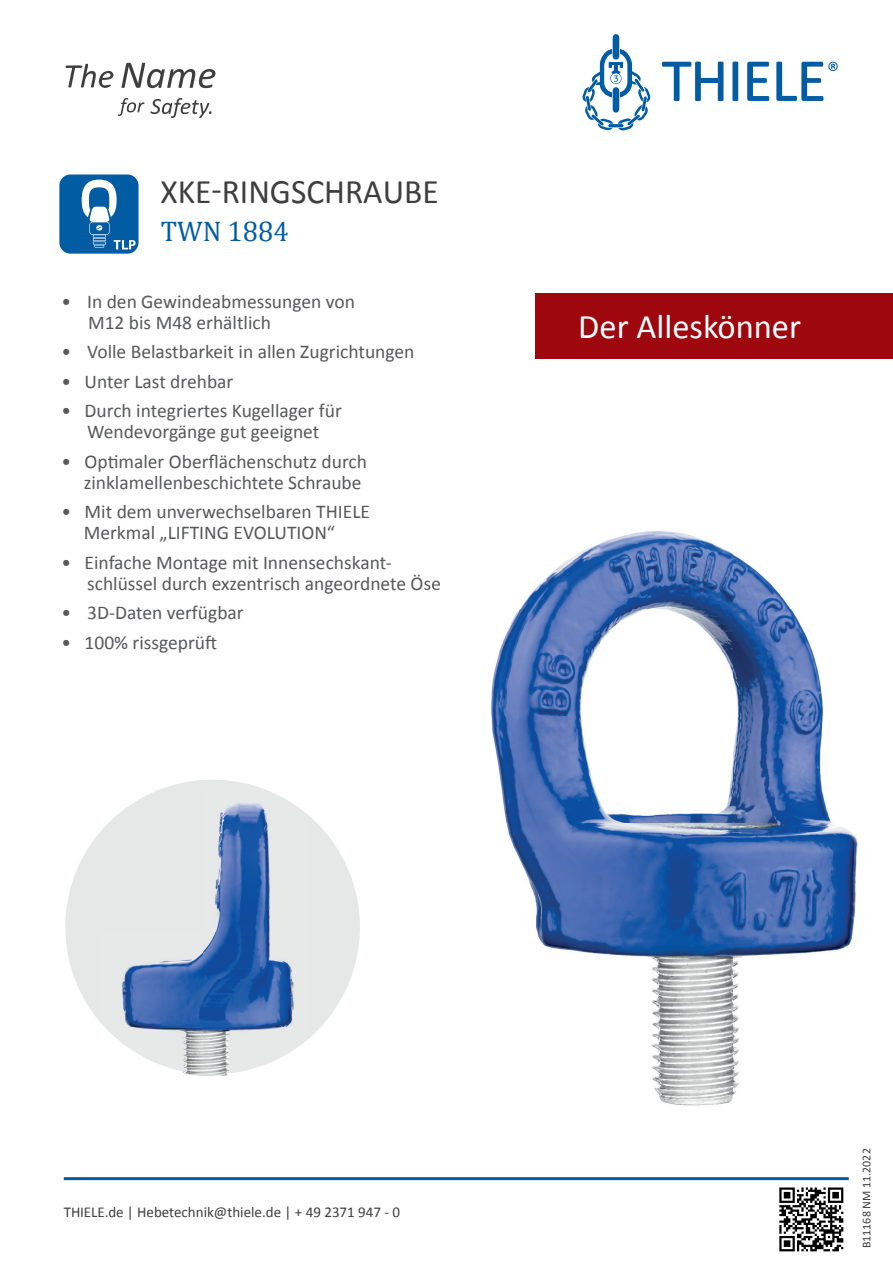
<style>
.page{position:relative;width:893px;height:1263px;background:#fff}
.page>*{position:absolute;margin:0;border:0;box-sizing:border-box;transform-origin:0 0}
.t1{font:34.5px "Calibri";color:#3e3e3f}
.t2{font:34.5px "Calibri";color:#fff}
.t3{font:28.5px "Cambria";color:#015ca3}
.t4{font:19.5px/21px "Calibri";color:#57585a}
.t5{font:15px "Calibri";color:#3e3e3f}
.t6{font:12px "Calibri";color:#414042}
</style>
<div class="page">
<div style="left:59px;top:174px;width:80px;height:80px;background:#015ca3;border-radius:11px"></div>
<svg style="left:82px;top:180px;width:54px;height:69px"></svg>
<img style="left:491px;top:531px;width:367px;height:575px">
<img style="left:424px;top:580px;width:16px;height:10px">
<div style="left:536px;top:293px;width:357px;height:66px;background:#9d070d"></div>
<svg style="left:65px;top:780px;width:295px;height:261px;fill:#e6e8e7"></svg>
<img style="left:100px;top:791px;width:206px;height:236px">
<img style="left:152px;top:1027px;width:154px;height:34px">
<img style="left:100px;top:791px;width:56px;height:41px">
<img style="left:269px;top:791px;width:37px;height:22px">
<img style="left:100px;top:1022px;width:52px;height:39px">
<img style="left:152px;top:1061px;width:103px;height:15px">
<img style="left:255px;top:1041px;width:51px;height:27px">
<svg style="left:662px;top:62px;width:61px;height:39px"></svg>
<svg style="left:732px;top:62px;width:6px;height:39px"></svg>
<svg style="left:747px;top:62px;width:22px;height:39px"></svg>
<div style="left:613px;top:34px;width:6px;height:26px;background:#015ca3;border-radius:3px"></div>
<svg style="left:583px;top:49px;width:67px;height:81px"></svg>
<svg style="left:776px;top:62px;width:62px;height:39px"></svg>
<svg style="left:65px;top:64px;width:48px;height:24px"></svg>
<svg style="left:121px;top:63px;width:94px;height:25px"></svg>
<svg style="left:118px;top:98px;width:26px;height:18px"></svg>
<svg style="left:150px;top:98px;width:61px;height:20px"></svg>
<img style="left:779px;top:1187px;width:65px;height:65px">
<hr style="left:64px;top:1177px;width:785px;height:3px;background:#015ca3">
<h1 class="t1" style="left:160px;top:168px;width:280px">XKE-RINGSCHRAUBE</h1>
<h2 class="t3" style="left:161px;top:215px;width:130px">TWN 1884</h2>
<p class="t4" style="left:88px;top:290px;width:268px;text-indent:-26px">• In den Gewindeabmessungen von<br>M12 bis M48 erhältlich</p>
<p class="t4" style="left:62px;top:340px;width:354px">• Volle Belastbarkeit in allen Zugrichtungen</p>
<p class="t4" style="left:62px;top:370px;width:173px">• Unter Last drehbar</p>
<p class="t4" style="left:62px;top:399px;width:282px;text-align:center">• Durch integriertes Kugellager für<br>Wendevorgänge gut geeignet</p>
<p class="t4" style="left:62px;top:450px;width:307px;text-align:right">• Optimaler Oberflächenschutz durch zinklamellenbeschichtete Schraube</p>
<p class="t4" style="left:84px;top:500px;width:288px;text-indent:-22px">• Mit dem unverwechselbaren THIELE<br>Merkmal „LIFTING EVOLUTION“</p>
<p class="t4" style="left:87px;top:551px;width:355px;text-indent:-26px">• Einfache Montage mit Innensechskant&shy;schlüssel durch exzentrisch angeordnete Öse</p>
<p class="t4" style="left:62px;top:601px;width:184px">• 3D-Daten verfügbar</p>
<p class="t4" style="left:62px;top:631px;width:157px">• 100% rissgeprüft</p>
<h1 class="t2" style="left:578px;top:306px;width:224px">Der Alleskönner</h1>
<p class="t5" style="left:64px;top:1203px;width:338px">THIELE.de | Hebetechnik@thiele.de | + 49 2371 947 - 0</p>
<p class="t6" style="left:858px;top:1248px;width:101px;rotate:-90deg">B11168 NM 11.2022</p>
</div>
